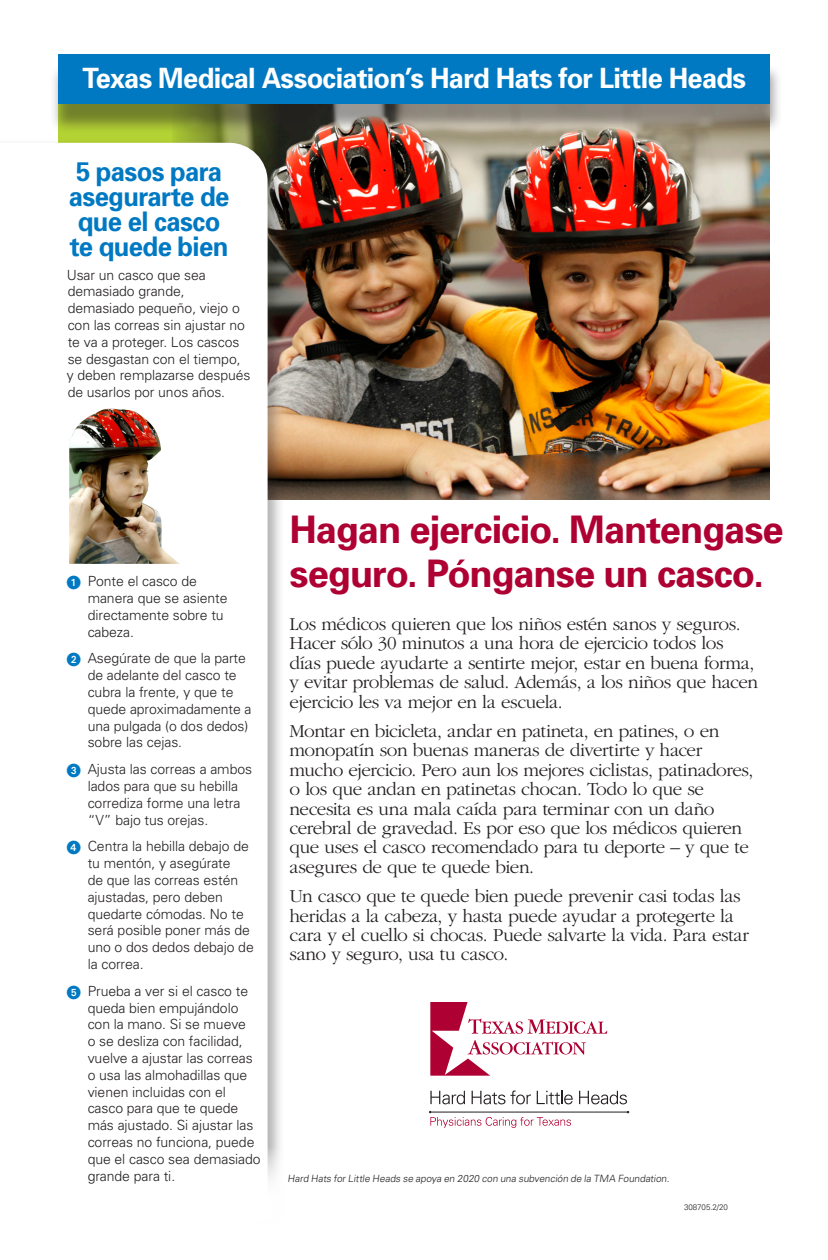
<style>
.page{position:relative;width:828px;height:1260px;background:#fff}
.page>*{position:absolute;margin:0;border:0;box-sizing:border-box;transform-origin:0 0}
.t1{font:700 38px/44px "Univers";letter-spacing:-.025em;color:#ae0032}
.t2{font:700 28px "Univers";letter-spacing:-.025em;color:#fff}
.text{font:700 27px/25px "Univers";letter-spacing:-.025em;color:#0079c2;scale:.95 1}
.t3{font:300 19px/19.4px "Garamond";letter-spacing:-.025em;color:#231f20}
.t4{font:300 14px/16.8px "Univers";letter-spacing:-.005em;color:#231f20}
.body_type{font:300 10px "Univers";color:#231f20}
.text-2{font:300 8px "Univers";letter-spacing:-.005em;color:#231f20}
.s1{font-family:"European Pi One";font-weight:400;color:#0079c2}
</style>
<div class="page">
<svg style="left:430px;top:1002px;width:177px;height:74px"></svg>
<svg style="left:430px;top:1091px;width:35px;height:13px"></svg>
<svg style="left:472px;top:1091px;width:59px;height:13px"></svg>
<svg style="left:537px;top:1091px;width:36px;height:13px"></svg>
<svg style="left:579px;top:1091px;width:48px;height:13px"></svg>
<hr style="left:431px;top:1112px;width:196px;height:1px;background:#231f20">
<svg style="left:429px;top:1111px;width:142px;height:17px"></svg>
<img style="left:173px;top:134px;width:597px;height:365px">
<div style="left:0;top:139px;width:286px;height:1086px;background:#231f20;opacity:.35"></div>
<svg style="left:0;top:143px;width:268px;height:1004px"></svg>
<div style="left:69px;top:404px;width:114px;height:160px;background:#fff"></div>
<img style="left:69px;top:409px;width:111px;height:155px">
<div style="left:49px;top:63px;width:734px;height:71px;background:#231f20;opacity:.45"></div>
<div style="left:59px;top:54px;width:711px;height:49px;background:#0079c2"></div>
<div style="left:0;top:1147px;width:322px;height:113px;background:#fff"></div>
<p class="t2" style="left:82px;top:61px;width:665px">Texas Medical Association’s Hard Hats for Little Heads</p>
<p class="text" style="left:69px;top:159px;width:171px">5 pasos para asegurarte de</p>
<p class="text" style="left:70px;top:209px;width:169px">que el casco te quede bien</p>
<p class="t4" style="left:67px;top:266px;width:180px">Usar un casco que sea demasiado grande, demasiado pequeño, viejo o con las correas sin ajustar no te va a proteger. Los cascos se desgastan con el tiempo,</p>
<p class="t4" style="left:67px;top:367px;width:185px">y deben remplazarse después de usarlos por unos años.</p>
<p class="t4" style="left:88px;top:573px;width:141px;text-indent:-21px"><span class="s1">1</span> Ponte el casco de manera que se asiente directamente sobre tu cabeza.</p>
<p class="t4" style="left:88px;top:650px;width:165px;text-indent:-21px"><span class="s1">2</span> Asegúrate de que la parte de adelante del casco te cubra la frente, y que te quede aproximadamente a una pulgada (o dos dedos) sobre las cejas.</p>
<p class="t4" style="left:88px;top:761px;width:166px;text-indent:-21px"><span class="s1">3</span> Ajusta las correas a ambos lados para que su hebilla corrediza forme una letra “V” bajo tus orejas.</p>
<p class="t4" style="left:88px;top:838px;width:168px;text-indent:-21px"><span class="s1">4</span> Centra la hebilla debajo de tu mentón, y asegúrate<br>de que las correas estén ajustadas, pero deben quedarte cómodas. No te será posible poner más de uno o dos dedos debajo de la correa.</p>
<p class="t4" style="left:88px;top:982px;width:174px;text-indent:-21px"><span class="s1">5</span> Prueba a ver si el casco te queda bien empujándolo con la mano. Si se mueve<br>o se desliza con facilidad, vuelve a ajustar las correas o usa las almohadillas que vienen incluidas con el casco para que te quede más ajustado. Si ajustar las correas no funciona, puede que el casco sea demasiado grande para ti.</p>
<p class="t1" style="left:290px;top:507px;width:496px">Hagan ejercicio. Mantengase seguro. Pónganse un casco.</p>
<p class="t3" style="left:290px;top:614px;width:470px">Los médicos quieren que los niños estén sanos y seguros.<br>Hacer sólo 30 minutos a una hora de ejercicio todos los días puede ayudarte a sentirte mejor, estar en buena forma, y evitar problemas de salud. Además, a los niños que hacen ejercicio les va mejor en la escuela.</p>
<p class="t3" style="left:290px;top:721px;width:465px">Montar en bicicleta, andar en patineta, en patines, o en monopatín son buenas maneras de divertirte y hacer mucho ejercicio. Pero aun los mejores ciclistas, patinadores, o los que andan en patinetas chocan. Todo lo que se necesita es una mala caída para terminar con un daño cerebral de gravedad. Es por eso que los médicos quieren que uses el casco recomendado para tu deporte – y que te asegures de que te quede bien.</p>
<p class="t3" style="left:290px;top:887px;width:461px">Un casco que te quede bien puede prevenir casi todas las heridas a la cabeza, y hasta puede ayudar a protegerte la cara y el cuello si chocas. Puede salvarte la vida. Para estar sano y seguro, usa tu casco.</p>
<p class="body_type" style="left:288px;top:1172px;width:385px">Hard Hats forLittle Heads se apoya en 2020 con una subvención de la TMA Foundation.</p>
<p class="text-2" style="left:684px;top:1202px;width:45px">308705.2/20</p>
</div>
